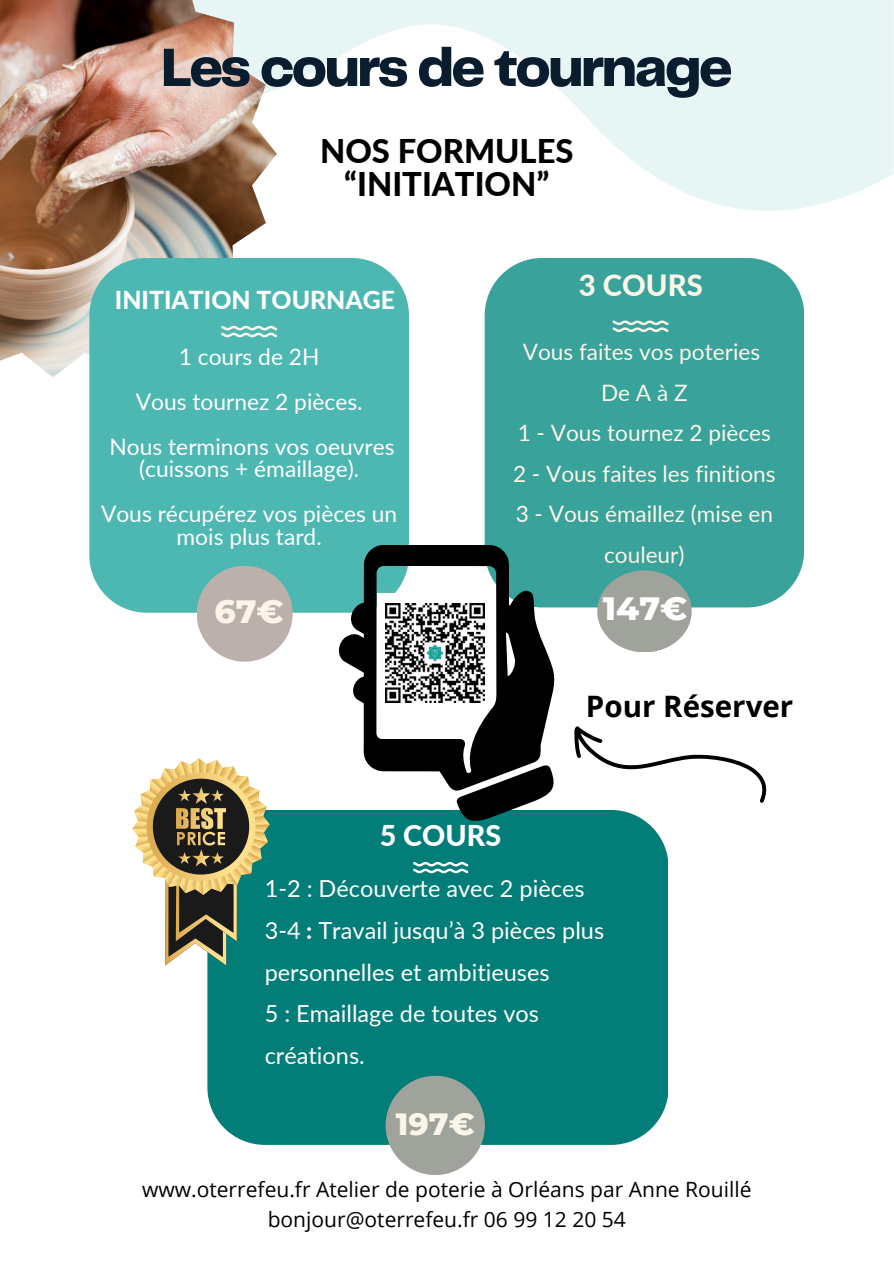
<style>
.page{position:relative;width:894px;height:1264px;background:#fff}
.page>*{position:absolute;margin:0;border:0;box-sizing:border-box;transform-origin:0 0}
.t1{font:800 55.95px "Telegraf";letter-spacing:-.05em;color:#091d2e}
.t2{font:800 33px "Montserrat";color:#fff}
.t3{font:800 33px "Montserrat";color:#fbf5e9}
.t4{font:800 32.7px/32.7px "Lato";color:#000;text-align:center}
.t5{font:800 31.35px "Montserrat";color:#fbf5e9}
.t6{font:700 29.55px "Open Sans";color:#000}
.t7{font:800 29.25px "Lato";color:#fbf5e9}
.t8{font:800 28.65px "Lato";color:#fff}
.t9{font:800 24.75px "Lato";color:#fff}
.t10{font:23.55px/41.7px "Lato";color:#fff}
.t11{font:22.8px/22.5px "Lato";color:#fff;text-align:center}
.t12{font:22.65px/40.5px "Lato";color:#fbf5e9;text-align:center}
.t13{font:21px/29.2px "Open Sans";color:#000;text-align:center}
.s1{font-weight:800}
</style>
<div class="page">
<svg style="left:277px;top:0;width:616px;height:211px;fill:#e8f5f5"></svg>
<div style="left:207px;top:810px;width:461px;height:334px;background:#027d77;border-radius:57px"></div>
<svg style="left:413px;top:862px;width:55px;height:11px"></svg>
<div style="left:385px;top:1075px;width:100px;height:99px;background:#a0a39b;border-radius:50%"></div>
<svg style="left:132px;top:758px;width:137px;height:207px"></svg>
<img style="left:0;top:0;width:277px;height:377px">
<div style="left:484px;top:258px;width:320px;height:349px;background:#39a29a;border-radius:57px"></div>
<svg style="left:612px;top:320px;width:56px;height:12px"></svg>
<div style="left:597px;top:570px;width:94px;height:82px;background:#a0a39b;border-radius:50%"></div>
<div style="left:89px;top:258px;width:320px;height:354px;background:#4db7b2;border-radius:57px"></div>
<div style="left:197px;top:565px;width:95px;height:96px;background:#bbb0ab;border-radius:50%"></div>
<svg style="left:221px;top:326px;width:56px;height:11px"></svg>
<svg style="left:338px;top:545px;width:216px;height:246px"></svg>
<svg style="left:455px;top:763px;width:99px;height:58px"></svg>
<img style="left:385px;top:604px;width:99px;height:99px">
<svg style="left:574px;top:726px;width:193px;height:134px"></svg>
<p class="t1" style="left:161px;top:43px;width:573px">Les cours de tournage</p>
<h6 class="t4" style="left:320px;top:134px;width:255px">NOS FORMULES “INITIATION”</h6>
<p class="t9" style="left:115px;top:285px;width:281px">INITIATION TOURNAGE</p>
<h5 class="t11" style="left:179px;top:345px;width:142px">1 cours de 2H</h5>
<p class="t11" style="left:136px;top:390px;width:228px">Vous tournez 2 pièces.</p>
<h3 class="t11" style="left:109px;top:435px;width:286px">Nous terminons vos oeuvres (cuissons + émaillage).</h3>
<p class="t11" style="left:101px;top:502px;width:298px">Vous récupérez vos pièces un mois plus tard.</p>
<h2 class="t3" style="left:214px;top:591px;width:71px">67€</h2>
<h6 class="t7" style="left:578px;top:267px;width:125px">3 COURS</h6>
<h6 class="t12" style="left:513px;top:331px;width:264px">Vous faites vos poteries<br>DeAàZ<br>1 - Vous tournez 2 pièces<br>2 - Vous faites les finitions<br>3 - Vous émaillez (mise en couleur)</h6>
<p class="t2" style="left:602px;top:588px;width:86px">147€</p>
<h2 class="t6" style="left:585px;top:685px;width:209px">Pour Réserver</h2>
<h1 class="t8" style="left:380px;top:818px;width:123px">5 COURS</h1>
<p class="t10" style="left:264px;top:867px;width:341px">1-2 : Découverte avec 2 pièces<br>3-4 <span class="s1">:</span> Travail jusqu’à 3 pièces plus personnelles et ambitieuses<br>5 : Emaillage de toutes vos créations.</p>
<h2 class="t5" style="left:395px;top:1104px;width:80px">197€</h2>
<h6 class="t13" style="left:142px;top:1174px;width:610px">www.oterrefeu.fr Atelier de poterie à Orléans par Anne Rouillé bonjour@oterrefeu.fr 06 99 12 20 54</h6>
</div>
